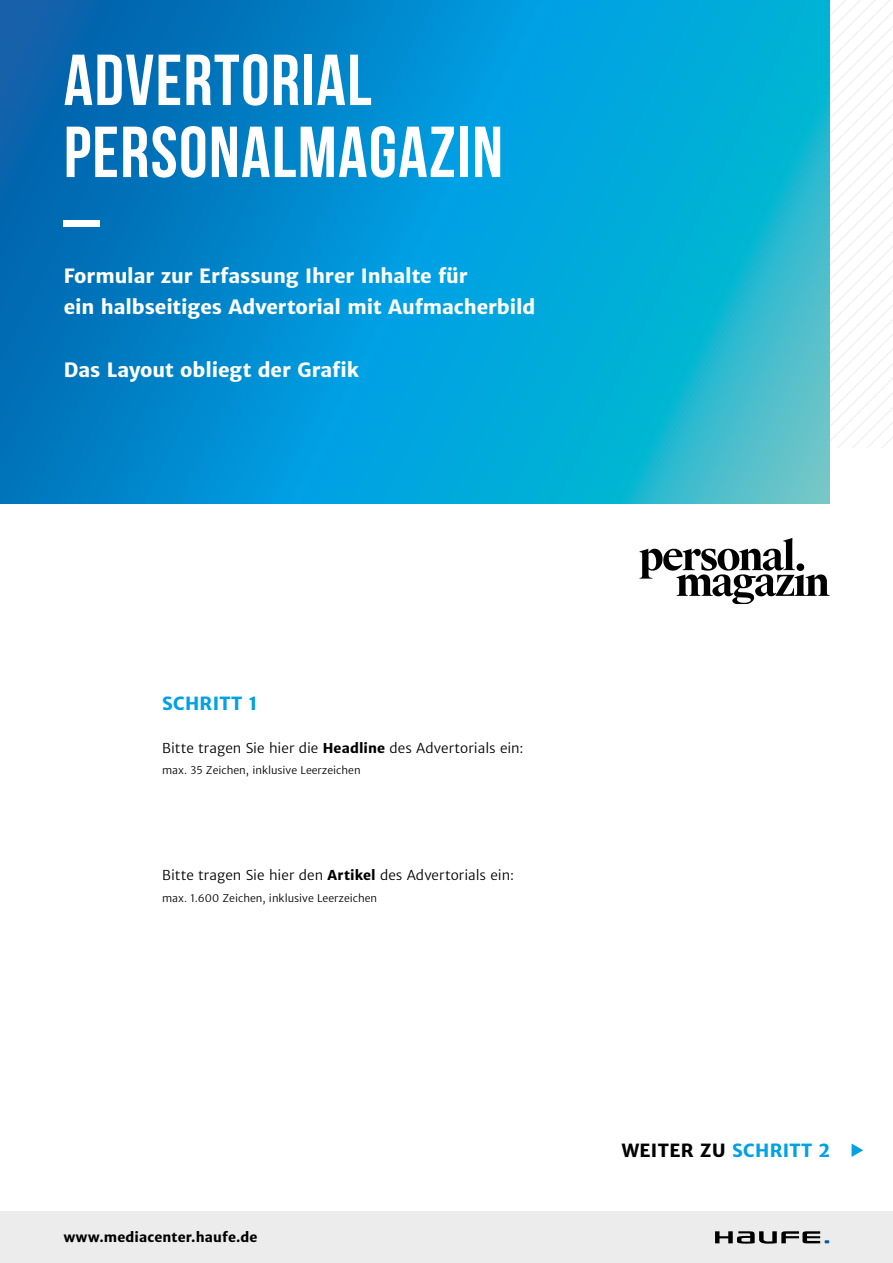
<style>
.page{position:relative;width:893px;height:1263px;background:#fff}
.page>*{position:absolute;margin:0;border:0;box-sizing:border-box;transform-origin:0 0}
.t1{font:700 72px/72px "Bebas Neue";letter-spacing:.02em;color:#fff}
.t2{font:700 19.5px/31.5px "Haufe Merriweather Sans";letter-spacing:-.005em;color:#fff}
.t3{font:700 18px "Haufe Merriweather Sans";letter-spacing:.02em;color:#000}
.t4{font:700 18px "Haufe Merriweather Sans";letter-spacing:.02em;color:#00a1e5}
.t5{font:13.5px "Haufe Merriweather Sans Lt";color:#000}
.t6{font:700 13.5px "Haufe Merriweather Sans";letter-spacing:.01em;color:#000}
.t7{font:10.5px "Haufe Merriweather Sans Lt";color:#000}
.s1{font-family:"Haufe Merriweather Sans";font-weight:700}
.s2{color:#00a1e5}
</style>
<div class="page">
<div style="left:0;top:1212px;width:893px;height:51px;background:#ececec"></div>
<svg style="left:715px;top:1231px;width:114px;height:13px"></svg>
<svg style="left:829px;top:0;width:64px;height:448px"></svg>
<svg style="left:0;top:0;width:829px;height:504px;background:#0696cf"></svg>
<svg style="left:851px;top:1143px;width:12px;height:14px"></svg>
<svg style="left:639px;top:538px;width:190px;height:66px"></svg>
<h1 class="t1" style="left:64px;top:43px;width:441px">ADVERTORIAL<br>PERSONALMAGAZIN –</h1>
<p class="t2" style="left:64px;top:260px;width:473px">Formular zur Erfassung Ihrer Inhalte für<br>ein halbseitiges Advertorial mit Aufmacherbild</p>
<p class="t2" style="left:64px;top:355px;width:297px">Das Layout obliegt der Grafik</p>
<p class="t4" style="left:162px;top:692px;width:97px">SCHRITT 1</p>
<p class="t5" style="left:162px;top:739px;width:363px">Bitte tragen Sie hier die <span class="s1">Headline</span> des Advertorials ein:</p>
<p class="t7" style="left:162px;top:764px;width:200px">max. 35 Zeichen, inklusive Leerzeichen</p>
<p class="t5" style="left:162px;top:867px;width:353px">Bitte tragen Sie hier den <span class="s1">Artikel</span> des Advertorials ein:</p>
<p class="t7" style="left:162px;top:891px;width:217px">max. 1.600 Zeichen, inklusive Leerzeichen</p>
<p class="t6" style="left:64px;top:1228px;width:195px">www.mediacenter.haufe.de</p>
<p class="t3" style="left:622px;top:1139px;width:210px">WEITER ZU <span class="s2">SCHRITT 2</span></p>
</div>
